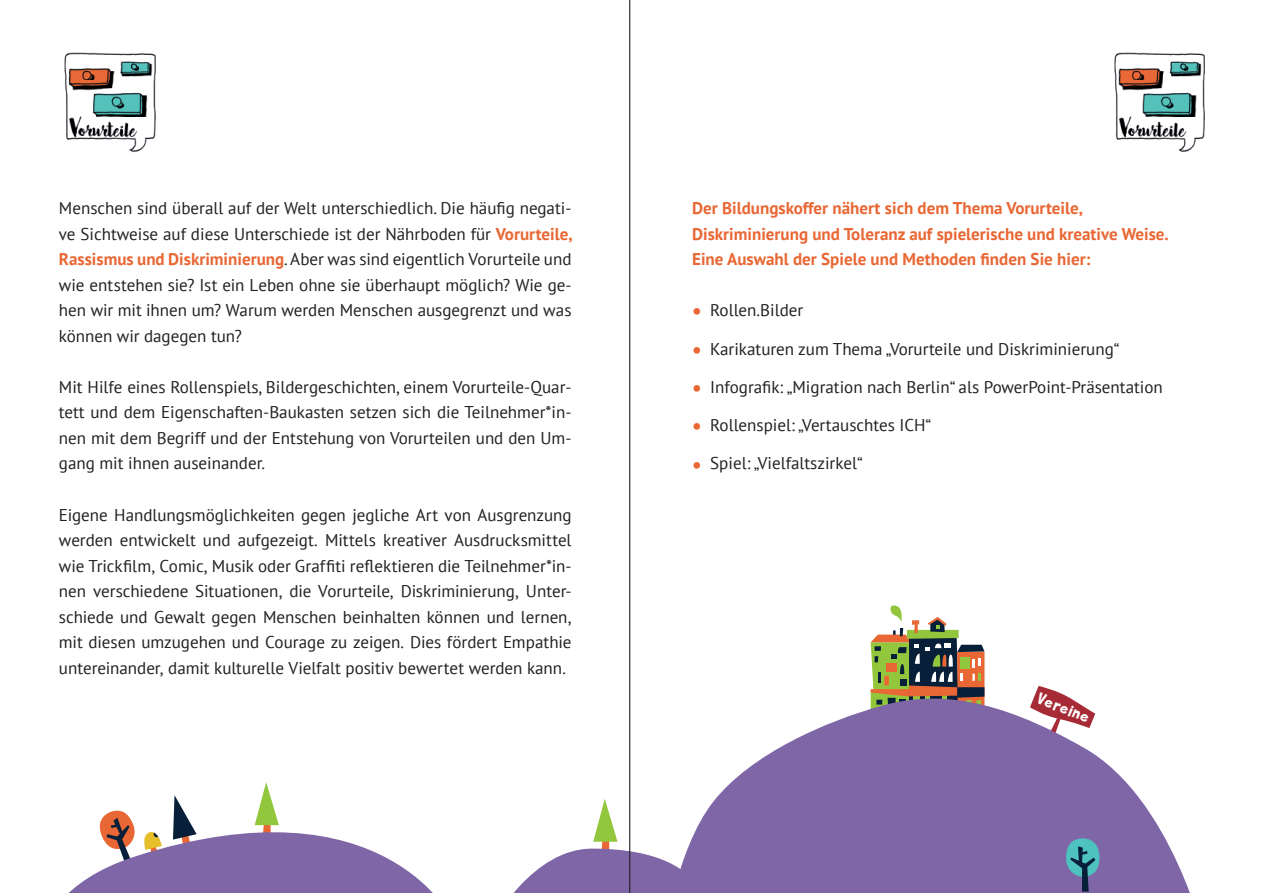
<style>
.page{position:relative;width:1263px;height:893px;background:#fff}
.page>*{position:absolute;margin:0;border:0;box-sizing:border-box;transform-origin:0 0}
.t1{font:700 21.3px/38.2px "PT Sans";color:#e96734;text-align:justify}
.t2{font:16.95px/25.5px "PT Sans";color:#231f20;text-align:justify}
.t3{font:700 16.95px/25.5px "PT Sans";color:#e96734}
.t4{font:15.15px "KB Planet Earth";color:#fff}
.s1{font-weight:700;color:#e96734}
</style>
<div class="page">
<svg style="left:1037px;top:686px;width:15px;height:4px"></svg>
<svg style="left:871px;top:605px;width:113px;height:85px"></svg>
<img style="left:64px;top:52px;width:92px;height:100px">
<img style="left:1114px;top:52px;width:91px;height:100px">
<svg style="left:715px;top:690px;width:475px;height:203px;fill:#7f66a7"></svg>
<svg style="left:68px;top:782px;width:365px;height:111px"></svg>
<svg style="left:513px;top:799px;width:214px;height:94px"></svg>
<svg style="left:1066px;top:836px;width:33px;height:56px;background:#54829e"></svg>
<hr style="left:629px;top:0;width:1px;height:893px;background:#231f20">
<p class="t2" style="left:59px;top:195px;width:515px">Menschen sind überall auf der Welt unterschiedlich. Die häufig negati&shy;ve Sichtweise auf diese Unterschiede ist der Nährboden für <span class="s1">Vorurteile, Rassismus und Diskriminierung</span>. Aber was sind eigentlich Vorurteile und wie entstehen sie? Ist ein Leben ohne sie überhaupt möglich? Wie ge&shy;hen wir mit ihnen um? Warum werden Menschen ausgegrenzt und was können wir dagegen tun?</p>
<p class="t2" style="left:59px;top:374px;width:514px">Mit Hilfe eines Rollenspiels, Bildergeschichten, einem Vorurteile-Quar&shy;tett und dem Eigenschaften-Baukasten setzen sich die Teilnehmer*in&shy;nen mit dem Begriff und der Entstehung von Vorurteilen und den Um&shy;gang mit ihnen auseinander.</p>
<p class="t2" style="left:59px;top:501px;width:514px">Eigene Handlungsmöglichkeiten gegen jegliche Art von Ausgrenzung werden entwickelt und aufgezeigt. Mittels kreativer Ausdrucksmittel wie Trickfilm, Comic, Musik oder Graffiti reflektieren die Teilnehmer*in&shy;nen verschiedene Situationen, die Vorurteile, Diskriminierung, Unter&shy;schiede und Gewalt gegen Menschen beinhalten können und lernen, mit diesen umzugehen und Courage zu zeigen. Dies fördert Empathie untereinander, damit kulturelle Vielfalt positiv bewertet werden kann.</p>
<p class="t3" style="left:692px;top:195px;width:478px">Der Bildungskoffer nähert sich dem Thema Vorurteile,<br>Diskriminierung und Toleranz auf spielerische und kreative Weise.<br>Eine Auswahl der Spiele und Methoden finden Sie hier:</p>
<p class="t2" style="left:710px;top:297px;width:95px">Rollen.Bilder</p>
<p class="t2" style="left:710px;top:335px;width:411px">Karikaturen zum Thema „Vorurteile und Diskriminierung“</p>
<p class="t2" style="left:710px;top:374px;width:454px">Infografik: „Migration nach Berlin“ als PowerPoint-Präsentation</p>
<p class="t2" style="left:710px;top:412px;width:223px">Rollenspiel: „Vertauschtes ICH“</p>
<p class="t2" style="left:710px;top:450px;width:154px">Spiel: „Vielfaltszirkel“</p>
<p class="t1" style="left:692px;top:291px;width:11px">• • • • •</p>
<p class="t4" style="left:1039px;top:690px;width:57px;rotate:22deg">Vereine</p>
</div>
